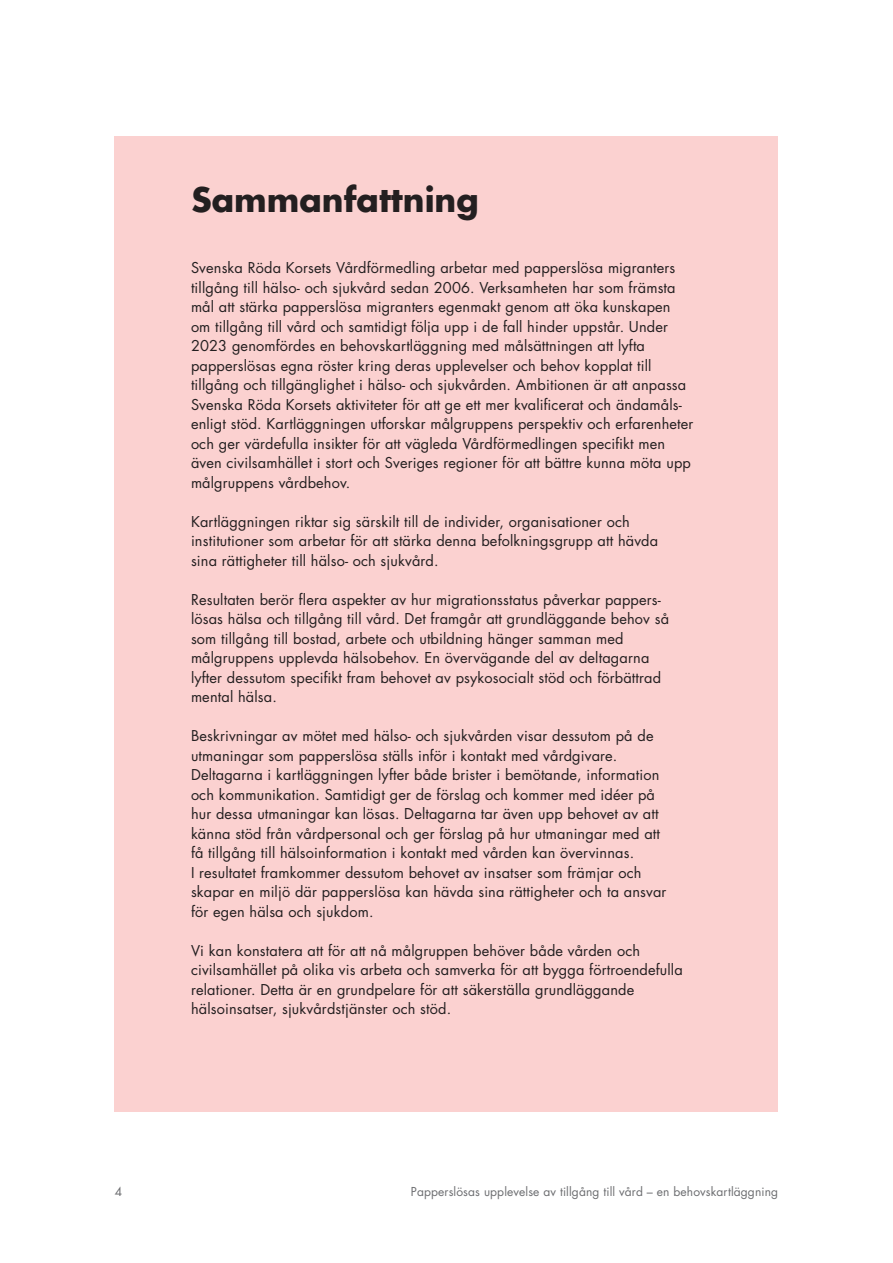
<style>
.page{position:relative;width:893px;height:1263px;background:#fff}
.page>*{position:absolute;margin:0;border:0;box-sizing:border-box;transform-origin:0 0}
.Rubrik_1___22_pt{font:700 33px "Futura Std";color:#231f20}
.Brödtext_Futura_baslinje{font:14.55px/19.5px "Futura Std";letter-spacing:.01em;color:#231f20}
.t1{font:12px "Futura Std";letter-spacing:.01em;color:#6c6d70}
</style>
<div class="page">
<div style="left:115px;top:136px;width:663px;height:976px;background:#fbd1d0"></div>
<p class="Rubrik_1___22_pt" style="left:191px;top:178px;width:289px">Sammanfattning</p>
<p class="Brödtext_Futura_baslinje" style="left:191px;top:258px;width:504px">Svenska Röda Korsets Vårdförmedling arbetar med papperslösa migranters tillgång till hälso- och sjukvård sedan 2006. Verksamheten har som främsta mål att stärka papperslösa migranters egenmakt genom att öka kunskapen om tillgång till vård och samtidigt följa upp i de fall hinder uppstår. Under 2023 genomfördes en behovskartläggning med målsättningen att lyfta papperslösas egna röster kring deras upplevelser och behov kopplat till tillgång och tillgänglighet i hälso- och sjukvården. Ambitionen är att anpassa Svenska Röda Korsets aktiviteter för att ge ett mer kvalificerat och ändamåls&shy;enligt stöd. Kartläggningen utforskar målgruppens perspektiv och erfarenheter och ger värdefulla insikter för att vägleda Vårdförmedlingen specifikt men även civilsamhället i stort och Sveriges regioner för att bättre kunna möta upp målgruppens vårdbehov.</p>
<p class="Brödtext_Futura_baslinje" style="left:191px;top:512px;width:469px">Kartläggningen riktar sig särskilt till de individer, organisationer och institutioner som arbetar för att stärka denna befolkningsgrupp att hävda sina rättigheter till hälso- och sjukvård.</p>
<p class="Brödtext_Futura_baslinje" style="left:191px;top:590px;width:480px">Resultaten berör flera aspekter av hur migrationsstatus påverkar pappers&shy;lösas hälsa och tillgång till vård. Det framgår att grundläggande behov så som tillgång till bostad, arbete och utbildning hänger samman med målgruppens upplevda hälsobehov. En övervägande del av deltagarna lyfter dessutom specifikt fram behovet av psykosocialt stöd och förbättrad mental hälsa.</p>
<p class="Brödtext_Futura_baslinje" style="left:191px;top:726px;width:477px">Beskrivningar av mötet med hälso- och sjukvården visar dessutom på de utmaningar som papperslösa ställs inför i kontakt med vårdgivare.<br>Deltagarna i kartläggningen lyfter både brister i bemötande, information och kommunikation. Samtidigt ger de förslag och kommer med idéer på hur dessa utmaningar kan lösas. Deltagarna tar även upp behovet av att känna stöd från vårdpersonal och ger förslag på hur utmaningar med att få tillgång till hälsoinformation i kontakt med vården kan övervinnas.<br>I resultatet framkommer dessutom behovet av insatser som främjar och skapar en miljö där papperslösa kan hävda sina rättigheter och ta ansvar för egen hälsa och sjukdom.</p>
<p class="Brödtext_Futura_baslinje" style="left:191px;top:941px;width:493px">Vi kan konstatera att för att nå målgruppen behöver både vården och civilsamhället på olika vis arbeta och samverka för att bygga förtroendefulla relationer. Detta är en grundpelare för att säkerställa grundläggande hälsoinsatser, sjukvårdstjänster och stöd.</p>
<p class="t1" style="left:115px;top:1184px;width:9px">4</p>
<p class="t1" style="left:411px;top:1184px;width:369px">Papperslösas upplevelse av tillgång till vård – en behovskartläggning</p>
</div>
